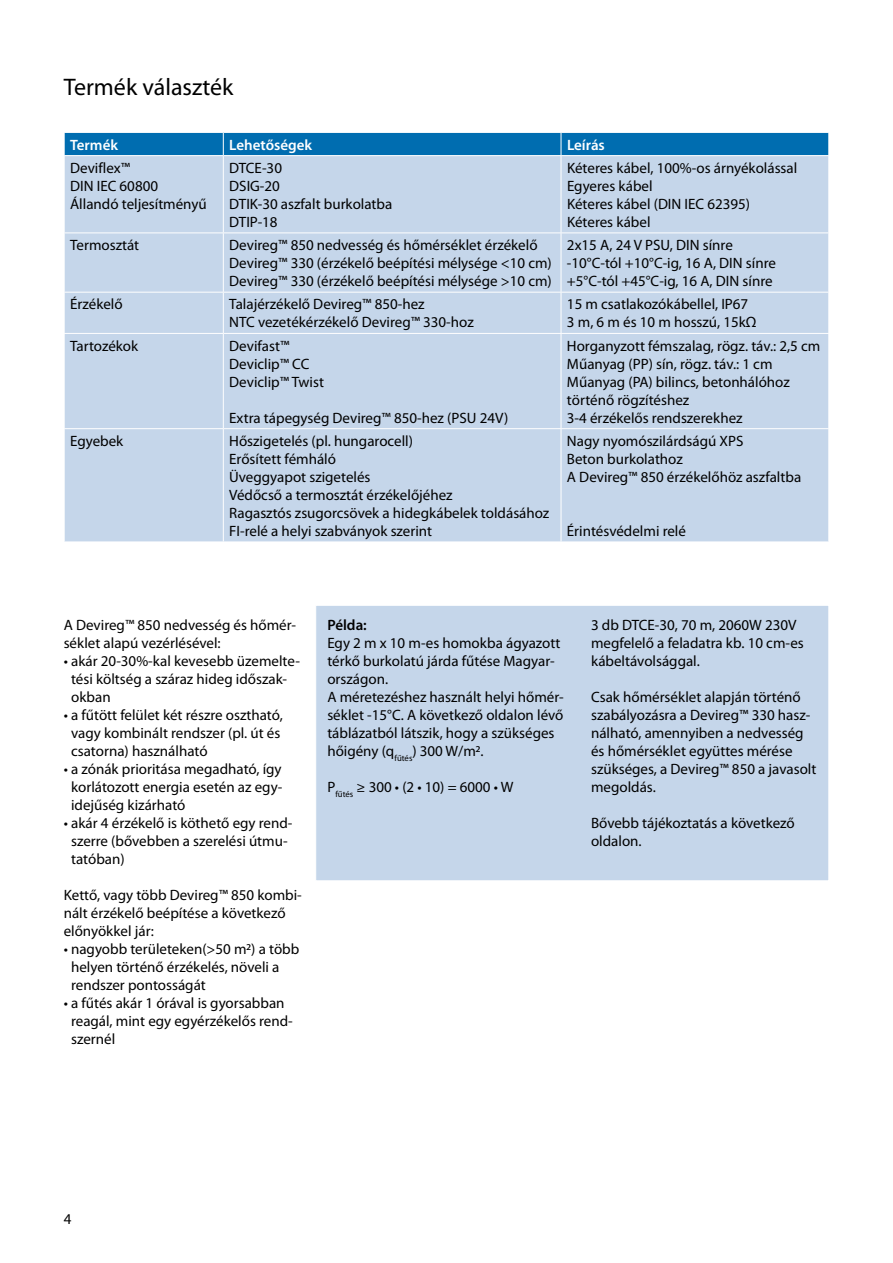
<style>
.page{position:relative;width:893px;height:1263px;background:#fff}
.page>*{position:absolute;margin:0;border:0;box-sizing:border-box;transform-origin:0 0}
.t1{font:24px "Myriad Pro";color:#000}
.t2{font:15px/18px "Myriad Pro";color:#000}
.t3{font:600 15px "Myriad Pro";color:#fff}
.t4{font:600 15px "Myriad Pro";color:#000}
</style>
<div class="page">
<div style="left:315px;top:605px;width:514px;height:276px;background:#c5d6ea;border:1px solid #fff"></div>
<div style="left:65px;top:156px;width:763px;height:386px;background:#c5d6ea"></div>
<div style="left:64px;top:132px;width:765px;height:23px;background:#006db0"></div>
<hr style="left:223px;top:156px;width:1px;height:77px;background:#fff">
<hr style="left:561px;top:156px;width:1px;height:77px;background:#fff">
<hr style="left:64px;top:233px;width:159px;height:1px;background:#fff">
<hr style="left:223px;top:233px;width:338px;height:1px;background:#fff">
<hr style="left:223px;top:233px;width:1px;height:59px;background:#fff">
<hr style="left:561px;top:233px;width:268px;height:1px;background:#fff">
<hr style="left:561px;top:233px;width:1px;height:59px;background:#fff">
<hr style="left:64px;top:292px;width:159px;height:1px;background:#fff">
<hr style="left:223px;top:292px;width:338px;height:1px;background:#fff">
<hr style="left:223px;top:293px;width:1px;height:40px;background:#fff">
<hr style="left:561px;top:292px;width:268px;height:1px;background:#fff">
<hr style="left:561px;top:293px;width:1px;height:40px;background:#fff">
<hr style="left:64px;top:333px;width:159px;height:1px;background:#fff">
<hr style="left:223px;top:333px;width:338px;height:1px;background:#fff">
<hr style="left:223px;top:334px;width:1px;height:94px;background:#fff">
<hr style="left:561px;top:333px;width:268px;height:1px;background:#fff">
<hr style="left:561px;top:334px;width:1px;height:94px;background:#fff">
<hr style="left:64px;top:428px;width:159px;height:1px;background:#fff">
<hr style="left:223px;top:428px;width:338px;height:1px;background:#fff">
<hr style="left:223px;top:429px;width:1px;height:113px;background:#fff">
<hr style="left:561px;top:428px;width:268px;height:1px;background:#fff">
<hr style="left:561px;top:429px;width:1px;height:113px;background:#fff">
<h1 class="t1" style="left:64px;top:72px;width:171px">Termék választék</h1>
<p class="t3" style="left:70px;top:135px;width:49px">Termék</p>
<p class="t3" style="left:229px;top:135px;width:84px">Lehetőségek</p>
<p class="t3" style="left:567px;top:135px;width:39px">Leírás</p>
<p class="t2" style="left:70px;top:159px;width:138px">Deviflex™<br>DIN IEC 60800<br>Állandó teljesítményű</p>
<p class="t2" style="left:229px;top:159px;width:165px">DTCE-30<br>DSIG-20<br>DTIK-30 aszfalt burkolatba<br>DTIP-18</p>
<p class="t2" style="left:567px;top:159px;width:232px">Kéteres kábel, 100%-os árnyékolással<br>Egyeres kábel<br>Kéteres kábel (DIN IEC 62395)<br>Kéteres kábel</p>
<p class="t2" style="left:70px;top:236px;width:71px">Termosztát</p>
<p class="t2" style="left:229px;top:236px;width:324px">Devireg™ 850 nedvesség és hőmérséklet érzékelő<br>Devireg™ 330 (érzékelő beépítési mélysége &lt;10 cm)<br>Devireg™ 330 (érzékelő beépítési mélysége &gt;10 cm)</p>
<p class="t2" style="left:567px;top:236px;width:210px">2x15 A, 24 V PSU, DIN sínre -10°C-tól +10°C-ig, 16 A, DIN sínre +5°C-tól +45°C-ig, 16 A, DIN sínre</p>
<p class="t2" style="left:70px;top:295px;width:54px">Érzékelő</p>
<p class="t2" style="left:229px;top:295px;width:246px">Talajérzékelő Devireg™ 850-hez<br>NTC vezetékérzékelő Devireg™ 330-hoz</p>
<p class="t2" style="left:567px;top:295px;width:191px">15 m csatlakozókábellel, IP67<br>3 m, 6 m és 10 m hosszú, 15kΩ</p>
<p class="t2" style="left:70px;top:336px;width:70px">Tartozékok</p>
<p class="t2" style="left:229px;top:336px;width:96px">Devifast™<br>Deviclip™ CC<br>Deviclip™ Twist</p>
<p class="t2" style="left:229px;top:408px;width:281px">Extra tápegység Devireg™ 850-hez (PSU 24V)</p>
<p class="t2" style="left:567px;top:336px;width:255px">Horganyzott fémszalag, rögz. táv.: 2,5 cm<br>Műanyag (PP) sín, rögz. táv.: 1 cm<br>Műanyag (PA) bilincs, betonhálóhoz történő rögzítéshez<br>3-4 érzékelős rendszerekhez</p>
<p class="t2" style="left:70px;top:432px;width:55px">Egyebek</p>
<p class="t2" style="left:229px;top:432px;width:322px">Hőszigetelés (pl. hungarocell)<br>Erősített fémháló<br>Üveggyapot szigetelés<br>Védőcső a termosztát érzékelőjéhez<br>Ragasztós zsugorcsövek a hidegkábelek toldásához FI-relé a helyi szabványok szerint</p>
<p class="t2" style="left:567px;top:432px;width:236px">Nagy nyomószilárdságú XPS<br>Beton burkolathoz<br>A Devireg™ 850 érzékelőhöz aszfaltba</p>
<p class="t2" style="left:567px;top:522px;width:121px">Érintésvédelmi relé</p>
<p class="t2" style="left:64px;top:616px;width:234px">A Devireg™ 850 nedvesség és hőmér&shy;séklet alapú vezérlésével:</p>
<p class="t2" style="left:71px;top:652px;width:230px;text-indent:-7px">• akár 20-30%-kal kevesebb üzemelte&shy;tési költség a száraz hideg időszak&shy;okban</p>
<p class="t2" style="left:71px;top:706px;width:213px;text-indent:-7px">• a fűtött felület két részre osztható, vagy kombinált rendszer (pl. út és csatorna) használható</p>
<p class="t2" style="left:71px;top:760px;width:213px;text-align:justify;text-indent:-7px">• a zónák prioritása megadható, így korlátozott energia esetén az egy&shy;idejűség kizárható</p>
<p class="t2" style="left:71px;top:814px;width:223px;text-indent:-7px">• akár 4 érzékelő is köthető egy rend&shy;szerre (bővebben a szerelési útmu&shy;tatóban)</p>
<p class="t2" style="left:64px;top:886px;width:240px">Kettő, vagy több Devireg™ 850 kombi&shy;nált érzékelő beépítése a következő előnyökkel jár:</p>
<p class="t2" style="left:71px;top:940px;width:230px;text-indent:-7px">• nagyobb területeken(&gt;50 m2) a több helyen történő érzékelés, növeli a rendszer pontosságát</p>
<p class="t2" style="left:71px;top:994px;width:223px;text-indent:-7px">• a fűtés akár 1 órával is gyorsabban reagál, mint egy egyérzékelős rend&shy;szernél</p>
<p class="t4" style="left:327px;top:615px;width:41px">Példa:</p>
<p class="t2" style="left:327px;top:634px;width:238px">Egy 2 m x 10 m-es homokba ágyazott térkő burkolatú járda fűtése Magyar&shy;országon.<br>A méretezéshez használt helyi hőmér&shy;séklet -15°C. A következő oldalon lévő táblázatból látszik, hogy a szükséges hőigény (q<sub>fűtés</sub>) 300 W/m2.</p>
<p class="t2" style="left:327px;top:778px;width:187px">P<sub>fűtés</sub> ≥ 300 • (2 • 10) = 6000 • W</p>
<p class="t2" style="left:591px;top:616px;width:214px">3 db DTCE-30, 70 m, 2060W 230V megfelelő a feladatra kb. 10 cm-es kábeltávolsággal.</p>
<p class="t2" style="left:591px;top:688px;width:227px">Csak hőmérséklet alapján történő szabályozásra a Devireg™ 330 hasz&shy;nálható, amennyiben a nedvesség és hőmérséklet együttes mérése szükséges, a Devireg™ 850 a javasolt megoldás.</p>
<p class="t2" style="left:591px;top:814px;width:205px">Bővebb tájékoztatás a következő oldalon.</p>
<p class="t2" style="left:64px;top:1210px;width:9px">4</p>
</div>
